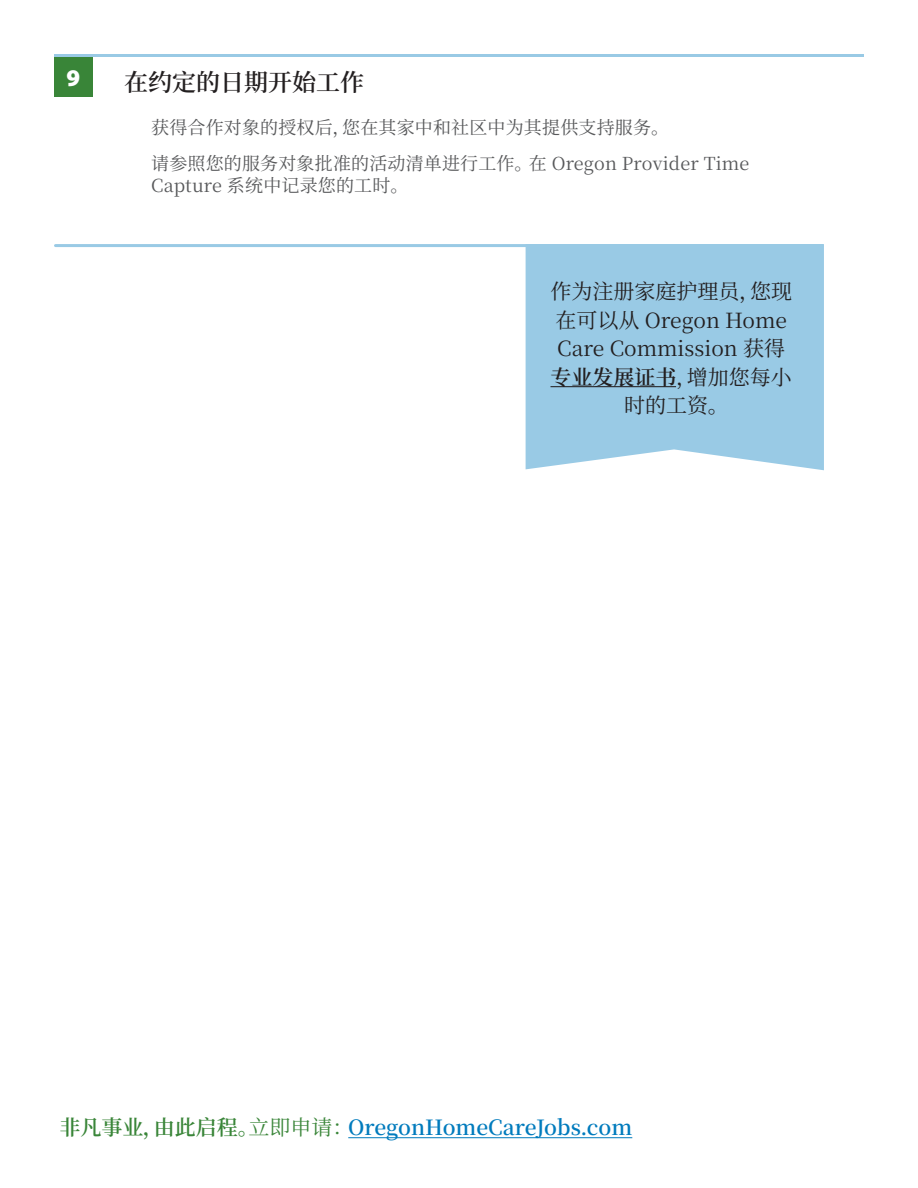
<style>
.page{position:relative;width:918px;height:1188px;background:#fff}
.page>*{position:absolute;margin:0;border:0;box-sizing:border-box;transform-origin:0 0}
.t1{font:600 24px "Source Han Serif SC";color:#231f20}
.t2{font:900 24px "Myriad Pro";color:#fff}
.t3{font:21px/28.5px "Source Han Serif SC";color:#231f20;text-align:center}
.t4{font:600 21px "Source Han Serif SC";color:#007bbd}
.t5{font:18px/36px "Source Han Serif SC";letter-spacing:.01em;color:#57585a}
.s1{font-weight:600}
.s2{color:#398538}
.s3{font-weight:400;color:#398538}
</style>
<div class="page">
<hr style="left:348px;top:1137px;width:284px;height:1px;background:#007bbd">
<div style="left:526px;top:244px;width:298px;height:226px;background:#99cae5"></div>
<hr style="left:551px;top:386px;width:125px;height:1px;background:#231f20">
<hr style="left:56px;top:244px;width:766px;height:3px;background:#99cae5">
<div style="left:54px;top:57px;width:39px;height:40px;background:#398538"></div>
<hr style="left:54px;top:54px;width:810px;height:3px;background:#99cae5">
<h1 class="t2" style="left:67px;top:63px;width:15px">9</h1>
<h1 class="t1" style="left:124px;top:68px;width:241px">在约定的日期开始工作</h1>
<p class="t5" style="left:151px;top:109px;width:600px">获得合作对象的授权后，您在其家中和社区中为其提供支持服务。<br>请参照您的服务对象批准的活动清单进行工作。在 Oregon Provider Time</p>
<p class="t5" style="left:151px;top:168px;width:259px">Capture 系统中记录您的工时。</p>
<p class="t3" style="left:550px;top:278px;width:243px">作为注册家庭护理员，您现在可以从 Oregon Home<br>Care Commission 获得<span class="s1">专业发展证书</span>，增加您每小时的工资。</p>
<p class="t4" style="left:59px;top:1116px;width:574px"><span class="s2">非凡事业，由此启程。</span><span class="s3">立即申请：</span>OregonHomeCareJobs.com</p>
</div>
